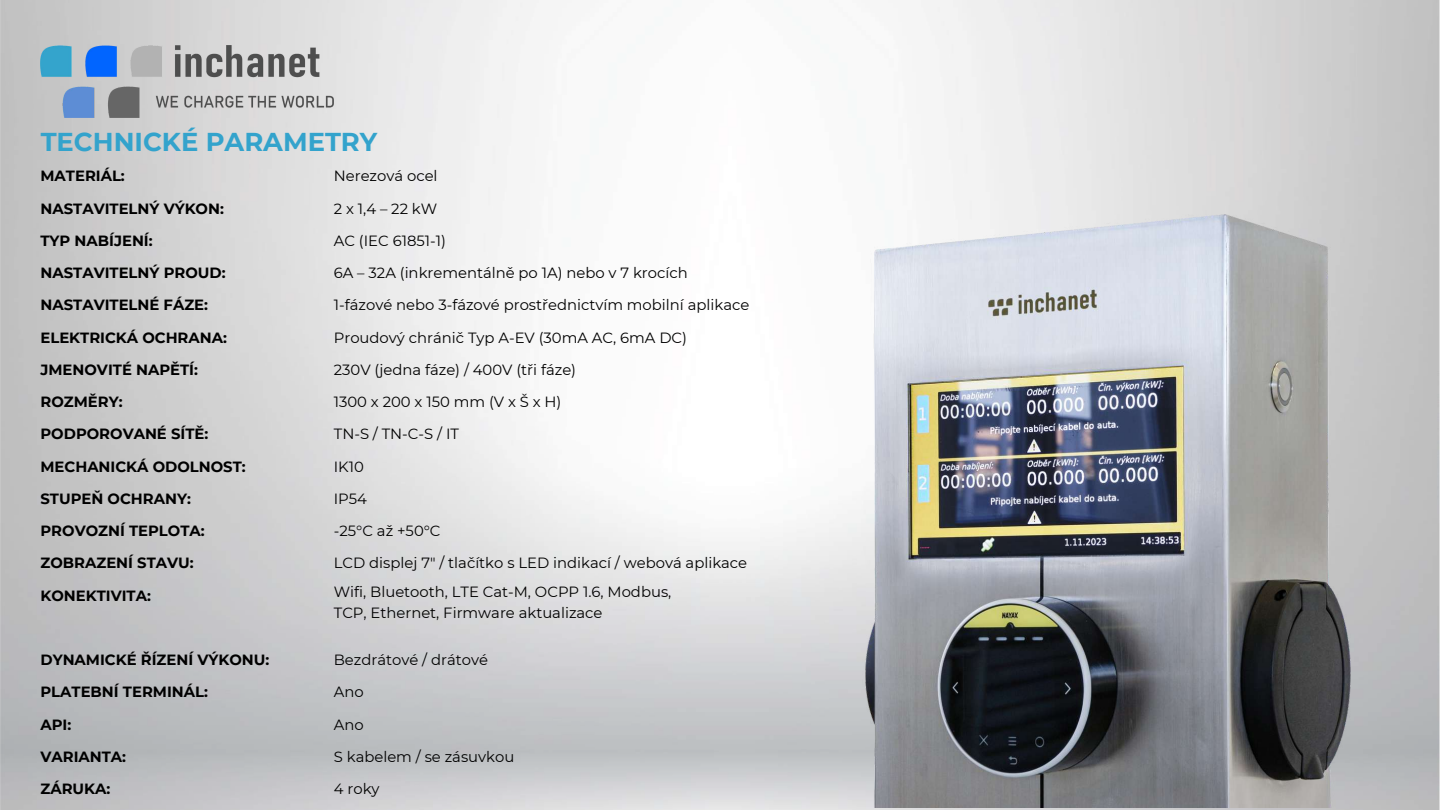
<style>
.page{position:relative;width:1440px;height:810px;background:#fff}
.page>*{position:absolute;margin:0;border:0;box-sizing:border-box;transform-origin:0 0}
.t1{font:700 25.8px "Montserrat";color:#33a3cc}
.t2{font:14.8px/32.2px "Montserrat";color:#000}
.t3{font:700 14.8px/32.2px "Montserrat";color:#000}
</style>
<div class="page">
<img style="left:0;top:0;width:1440px;height:810px">
<img style="left:41px;top:45px;width:293px;height:72px">
<img style="left:592px;top:190px;width:848px;height:618px">
<h1 class="t1" style="left:41px;top:126px;width:338px">TECHNICKÉ PARAMETRY</h1>
<p class="t3" style="left:41px;top:160px;width:207px">MATERIÁL:<br>NASTAVITELNÝ VÝKON:<br>TYP NABÍJENÍ:<br>NASTAVITELNÝ PROUD:<br>NASTAVITELNÉ FÁZE:<br>ELEKTRICKÁ OCHRANA:<br>JMENOVITÉ NAPĚTÍ:<br>ROZMĚRY:<br>PODPOROVANÉ SÍTĚ:<br>MECHANICKÁ ODOLNOST:<br>STUPEŇ OCHRANY:<br>PROVOZNÍ TEPLOTA:<br>ZOBRAZENÍ STAVU:<br>KONEKTIVITA:</p>
<p class="t2" style="left:334px;top:160px;width:417px">Nerezová ocel<br>2x1,4–22kW<br>AC (IEC 61851-1)<br>6A – 32A (inkrementálně po 1A) nebo v 7 krocích<br>1-fázové nebo 3-fázové prostřednictvím mobilní aplikace<br>Proudový chránič Typ A-EV (30mA AC, 6mA DC)<br>230V (jedna fáze) / 400V (tři fáze)<br>1300 x 200 x 150 mm (V x Š x H)<br>TN-S / TN-C-S / IT<br>IK10<br>IP54<br>-25°C až +50°C<br>LCD displej 7" / tlačítko s LED indikací / webová aplikace</p>
<p class="t2" style="left:334px;top:582px;width:339px;line-height:20.2px">Wifi, Bluetooth, LTE Cat-M, OCPP 1.6, Modbus,<br>TCP, Ethernet, Firmware aktualizace</p>
<p class="t3" style="left:41px;top:644px;width:230px">DYNAMICKÉ ŘÍZENÍ VÝKONU:<br>PLATEBNÍ TERMINÁL:<br>API:<br>VARIANTA:<br>ZÁRUKA:</p>
<p class="t2" style="left:334px;top:644px;width:182px">Bezdrátové / drátové<br>Ano<br>Ano<br>S kabelem / se zásuvkou<br>4 roky</p>
</div>
